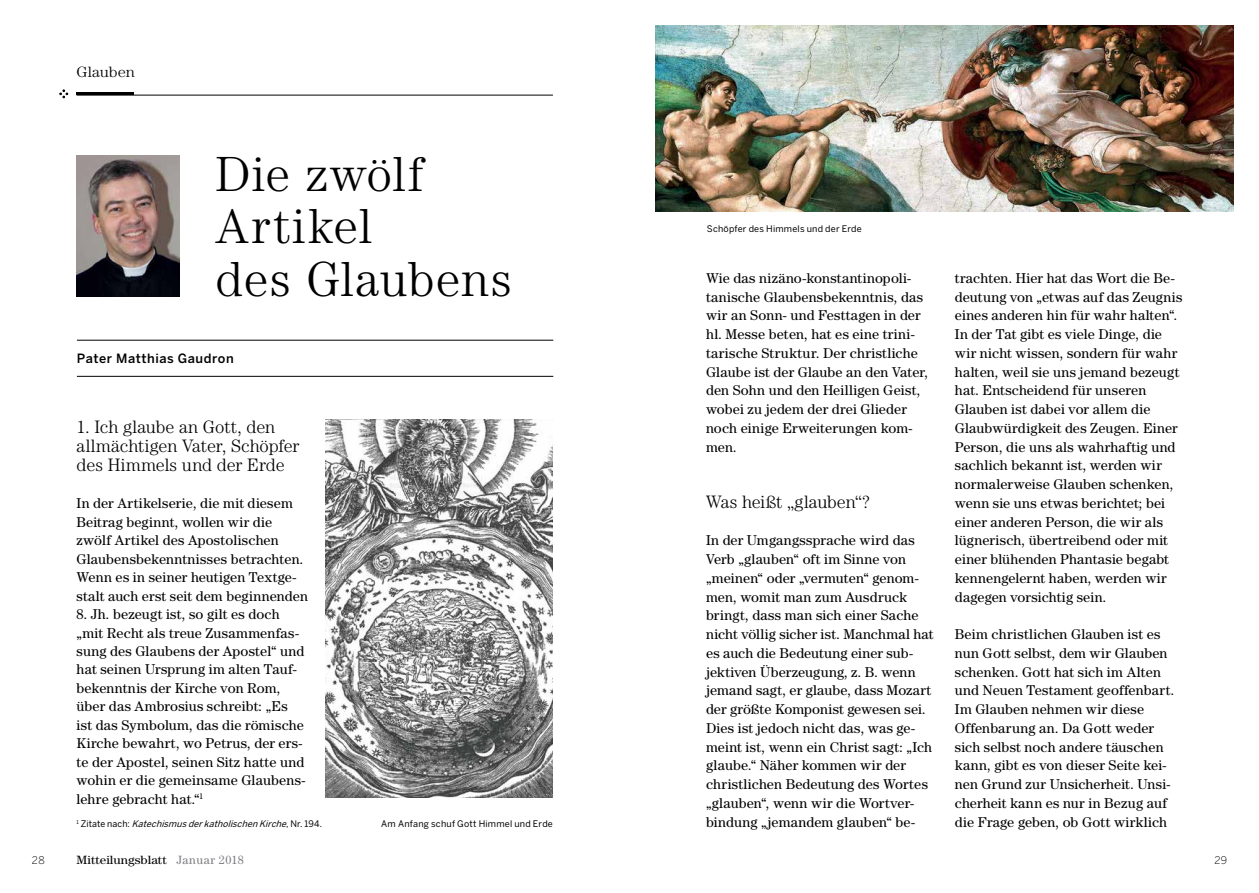
<style>
.page{position:relative;width:1259px;height:893px;background:#fff}
.page>*{position:absolute;margin:0;border:0;box-sizing:border-box;transform-origin:0 0}
.t1{font:300 49.5px/52.5px "Century Std";letter-spacing:.02em;color:#000}
.t2{font:300 18px/18.8px "Century Std";letter-spacing:-.005em;color:#000}
.t3{font:300 15px "Century Std";color:#000;scale:1.09 1}
.t4{font:14.25px/18.8px "Century Std";letter-spacing:.01em;color:#000}
.t5{font:500 12.75px "Benton Sans";letter-spacing:.04em;color:#000}
.t6{font:12px "Century Std";color:#000;scale:1.09 1}
.t7{font:300 10.5px "Benton Sans";color:#000}
.t8{font:9px "Benton Sans";letter-spacing:.02em;color:#000}
.t9{font:italic 9px "Benton Sans";color:#000}
.s1{font-style:normal}
.s2{color:#807f83}
</style>
<div class="page">
<svg style="left:60px;top:90px;width:8px;height:8px"></svg>
<hr style="left:77px;top:95px;width:476px;height:1px;background:#000">
<hr style="left:77px;top:93px;width:57px;height:2px;background:#000">
<hr style="left:77px;top:340px;width:476px;height:1px;background:#000">
<hr style="left:77px;top:376px;width:476px;height:1px;background:#000">
<img style="left:77px;top:155px;width:102px;height:142px">
<img style="left:655px;top:26px;width:578px;height:186px">
<img style="left:325px;top:420px;width:228px;height:377px">
<p class="t3" style="left:77px;top:63px;width:55px">Glauben</p>
<h1 class="t1" style="left:216px;top:147px;width:298px">Die zwölf<br>Artikel<br>des Glaubens</h1>
<p class="t5" style="left:77px;top:351px;width:158px">Pater Matthias Gaudron</p>
<p class="t2" style="left:77px;top:418px;width:224px">1. Ich glaube an Gott, den allmächtigen Vater, Schöpfer des Himmels und der Erde</p>
<p class="t4" style="left:77px;top:494px;width:233px">In der Artikelserie, die mit diesem Beitrag beginnt, wollen wir die zwölf Artikel des Apostolischen Glaubensbekenntnisses betrachten.<br>Wenn es in seiner heutigen Textge&shy;stalt auch erst seit dem beginnenden</p>
<p class="t4" style="left:77px;top:605px;width:230px">8. Jh. bezeugt ist, so gilt es doch „mit Recht als treue Zusammenfas&shy;sung des Glaubens der Apostel“ und hat seinen Ursprung im alten Tauf&shy;bekenntnis der Kirche von Rom, über das Ambrosius schreibt: „Es ist das Symbolum, das die römische<br>Kirche bewahrt, wo Petrus, der ers&shy;te der Apostel, seinen Sitz hatte und wohin er die gemeinsame Glaubens&shy;lehre gebracht hat.“<sup>1</sup></p>
<p class="t9" style="left:77px;top:818px;width:247px"><sup>1</sup> <span class="s1">Z i t a t e n a c h :</span> KatechismusderkatholischenKirche<span class="s1">, N r . 1 9 4 .</span></p>
<p class="t8" style="left:381px;top:818px;width:173px">Am Anfang schuf Gott Himmel und Erde</p>
<p class="t8" style="left:707px;top:223px;width:156px">Schöpfer des Himmels und der Erde</p>
<p class="t4" style="left:706px;top:268px;width:224px">Wie das nizäno-konstantinopoli&shy;tanische Glaubensbekenntnis, das wir an Sonn- und Festtagen in der hl. Messe beten, hat es eine trini&shy;tarische Struktur. Der christliche<br>Glaube ist der Glaube an den Vater, den Sohn und den Heilligen Geist, wobei zu jedem der drei Glieder noch einige Erweiterungen kom&shy;men.</p>
<p class="t2" style="left:706px;top:492px;width:166px">Was heißt „glauben“?</p>
<p class="t4" style="left:706px;top:531px;width:229px">In der Umgangssprache wird das<br>Verb „glauben“ oft im Sinne von „meinen“ oder „vermuten“ genom&shy;men, womit man zum Ausdruck bringt, dass man sich einer Sache nicht völlig sicher ist. Manchmal hat es auch die Bedeutung einer sub&shy;jektiven Überzeugung, z. B. wenn jemand sagt, er glaube, dass Mozart der größte Komponist gewesen sei.<br>Dies ist jedoch nicht das, was ge&shy;meint ist, wenn ein Christ sagt: „Ich glaube.“ Näher kommen wir der christlichen Bedeutung des Wortes „glauben“, wenn wir die Wortver&shy;bindung „jemandem glauben“ be-</p>
<p class="t4" style="left:955px;top:268px;width:229px">trachten. Hier hat das Wort die Be&shy;deutung von „etwas auf das Zeugnis eines anderen hin für wahr halten“.<br>In der Tat gibt es viele Dinge, die wir nicht wissen, sondern für wahr halten, weil sie uns jemand bezeugt hat. Entscheidend für unseren Glauben ist dabei vor allem die Glaubwürdigkeit des Zeugen. Einer Person, die uns als wahrhaftig und sachlich bekannt ist, werden wir normalerweise Glauben schenken, wenn sie uns etwas berichtet; bei einer anderen Person, die wir als lügnerisch, übertreibend oder mit einer blühenden Phantasie begabt kennengelernt haben, werden wir dagegen vorsichtig sein.</p>
<p class="t4" style="left:955px;top:625px;width:221px">Beim christlichen Glauben ist es nun Gott selbst, dem wir Glauben schenken. Gott hat sich im Alten und Neuen Testament geoffenbart.<br>Im Glauben nehmen wir diese<br>Offenbarung an. Da Gott weder sich selbst noch andere täuschen kann, gibt es von dieser Seite kei&shy;nen Grund zur Unsicherheit. Unsi&shy;cherheit kann es nur in Bezug auf die Frage geben, ob Gott wirklich</p>
<p class="t7" style="left:32px;top:854px;width:14px">28</p>
<p class="t6" style="left:77px;top:853px;width:155px">Mitteilungsblatt <span class="s2">Januar 2018</span></p>
<p class="t7" style="left:1214px;top:854px;width:14px">29</p>
</div>
